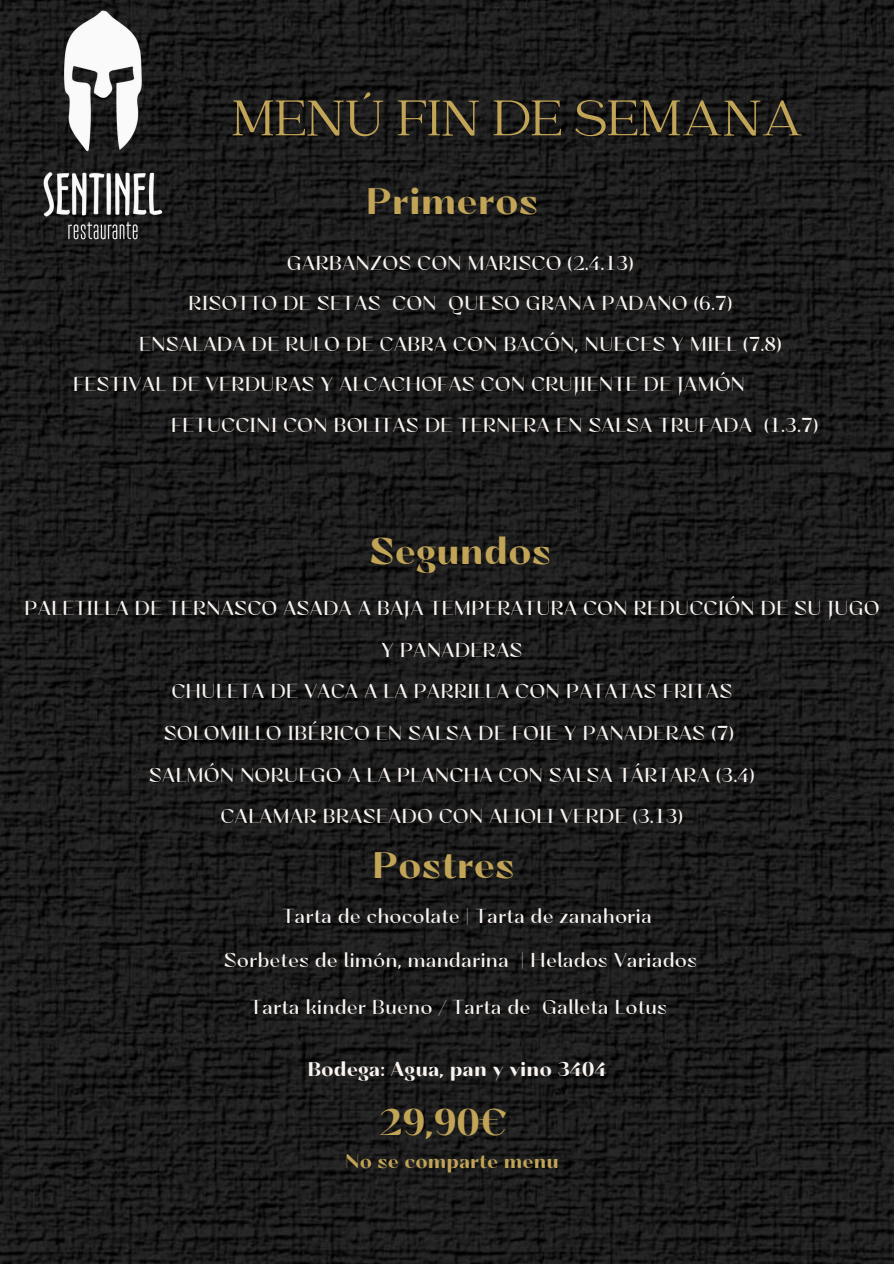
<style>
.page{position:relative;width:894px;height:1264px;background:#fff}
.page>*{position:absolute;margin:0;border:0;box-sizing:border-box;transform-origin:0 0}
.t1{font:55.5px "Catchy Mager";color:#c2a457}
.t2{font:700 34.5px "Lince Sans TH";color:#c2a457}
.t3{font:18.45px "Lince Sans TH";color:#faf4f0}
.t4{font:700 18.45px "Lince Sans TH";color:#faf4f0}
.t5{font:700 18px "Lince Sans TH";color:#c2a457}
</style>
<div class="page">
<img style="left:0;top:0;width:893px;height:1263px">
<img style="left:19px;top:6px;width:168px;height:238px">
<h1 class="t1" style="left:231px;top:91px;width:572px">MENÚ FIN DE SEMANA</h1>
<h2 class="t2" style="left:365px;top:174px;width:174px">Primeros</h2>
<h3 class="t3" style="left:287px;top:249px;width:348px">GARBANZOS CON MARISCO (2.4.13)</h3>
<h3 class="t3" style="left:188px;top:289px;width:545px">RISOTTO DE SETAS CON QUESO GRANA PADANO (6.7)</h3>
<h3 class="t3" style="left:139px;top:330px;width:644px">ENSALADA DE RULO DE CABRA CON BACÓN, NUECES Y MIEL (7.8)</h3>
<h3 class="t3" style="left:73px;top:370px;width:673px">FESTIVAL DE VERDURAS Y ALCACHOFAS CON CRUJIENTE DE JAMÓN</h3>
<h3 class="t3" style="left:171px;top:411px;width:649px">FETUCCINI CON BOLITAS DE TERNERA EN SALSA TRUFADA (1.3.7)</h3>
<p class="t2" style="left:369px;top:524px;width:183px">Segundos</p>
<h4 class="t3" style="left:24px;top:594px;width:856px">PALETILLA DE TERNASCO ASADA A BAJA TEMPERATURA CON REDUCCIÓN DE SU JUGO</h4>
<h4 class="t3" style="left:381px;top:635px;width:143px">Y PANADERAS</h4>
<h4 class="t3" style="left:171px;top:677px;width:562px">CHULETA DE VACA A LA PARRILLA CON PATATAS FRITAS</h4>
<h4 class="t3" style="left:164px;top:719px;width:572px">SOLOMILLO IBÉRICO EN SALSA DE FOIE Y PANADERAS (7)</h4>
<h4 class="t3" style="left:149px;top:760px;width:607px">SALMÓN NORUEGO A LA PLANCHA CON SALSA TÁRTARA (3.4)</h4>
<h4 class="t3" style="left:220px;top:802px;width:464px">CALAMAR BRASEADO CON ALIOLI VERDE (3.13)</h4>
<h2 class="t2" style="left:372px;top:838px;width:144px">Postres</h2>
<h2 class="t3" style="left:282px;top:901px;width:371px">Tarta de chocolate | Tarta de zanahoria</h2>
<h2 class="t3" style="left:224px;top:945px;width:474px">Sorbetes de limón, mandarina | Helados Variados</h2>
<h4 class="t3" style="left:250px;top:992px;width:418px">Tarta kinder Bueno / Tarta de Galleta Lotus</h4>
<p class="t4" style="left:307px;top:1054px;width:301px">Bodega: Agua, pan y vino 3404</p>
<h3 class="t2" style="left:379px;top:1094px;width:129px">29,90€</h3>
<p class="t5" style="left:345px;top:1147px;width:215px">No se comparte menu</p>
</div>
